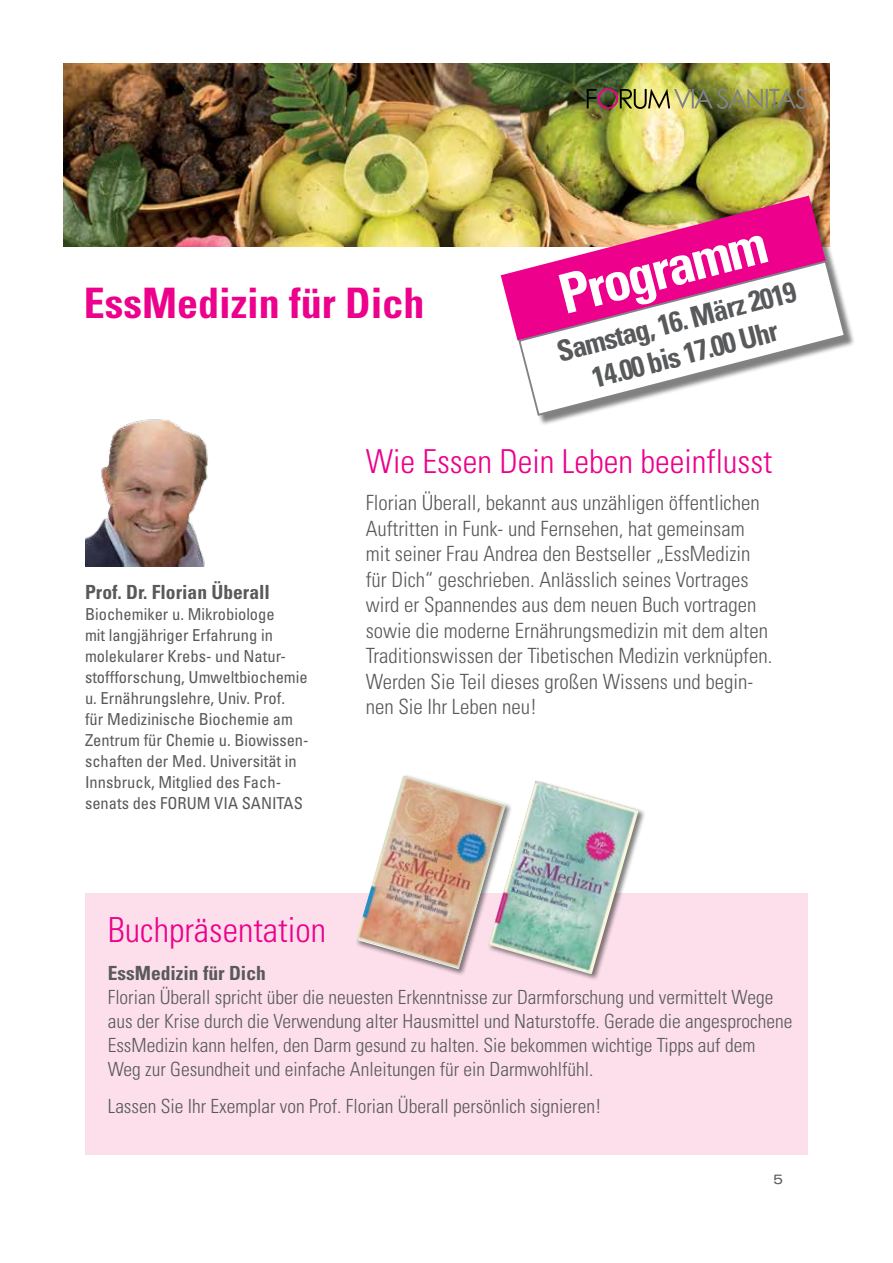
<style>
.page{position:relative;width:893px;height:1263px;background:#fff}
.page>*{position:absolute;margin:0;border:0;box-sizing:border-box;transform-origin:0 0}
.t1{font:700 condensed 54.75px "Univers";color:#fff}
.t2{font:700 condensed 42px "Univers";color:#ec008c}
.t3{font:300 condensed 34.5px "Univers";color:#ec008c}
.t4{font:300 condensed 33px "Univers";color:#ec008c}
.t5{font:700 condensed 28.95px/33.8px "Univers";color:#58595b;text-align:center}
.t6{font:300 condensed 21px/25.5px "Univers";color:#58595b}
.t7{font:300 condensed 19.5px/24px "Univers";color:#58595b}
.t8{font:700 condensed 19.5px "Univers";color:#58595b}
.t9{font:condensed 16.5px/21px "Univers";color:#58595b}
.t10{font:expanded 13.5px "Univers";color:#58595b}
</style>
<div class="page">
<img style="left:64px;top:64px;width:765px;height:183px">
<img style="left:501px;top:196px;width:325px;height:142px">
<div style="left:520px;top:262px;width:336px;height:164px;background:#000;opacity:.5"></div>
<svg style="left:517px;top:259px;width:330px;height:158px"></svg>
<img style="left:85px;top:419px;width:123px;height:148px">
<div style="left:85px;top:893px;width:722px;height:262px;background:#fcdfeb"></div>
<div style="left:487px;top:779px;width:159px;height:202px;background:#000;opacity:.5"></div>
<img style="left:513px;top:780px;width:126px;height:194px">
<div style="left:355px;top:773px;width:158px;height:203px;background:#000;opacity:.5"></div>
<img style="left:356px;top:775px;width:150px;height:193px">
<img style="left:587px;top:88px;width:224px;height:21px">
<h2 class="t2" style="left:84px;top:278px;width:342px">EssMedizin für Dich</h2>
<h1 class="t1" style="left:552px;top:262px;width:214px;rotate:-14deg">Programm</h1>
<h3 class="t5" style="left:553px;top:335px;width:247px;rotate:-14deg">Samstag, 16. März 2019<br>14.00 bis 17.00 Uhr</h3>
<p class="t8" style="left:85px;top:580px;width:186px">Prof. Dr. Florian Überall</p>
<p class="t9" style="left:85px;top:603px;width:225px">Biochemiker u. Mikrobiologe<br>mit langjähriger Erfahrung in molekularer Krebs- und Natur&shy;stoffforschung, Umweltbiochemie u. Ernährungslehre, Univ. Prof.<br>für Medizinische Biochemie am<br>Zentrum für Chemie u. Biowissen&shy;schaften der Med. Universität in<br>Innsbruck, Mitglied des Fach&shy;senats des FORUM VIA SANITAS</p>
<h3 class="t4" style="left:366px;top:441px;width:408px">Wie Essen Dein Leben beeinflusst</h3>
<p class="t6" style="left:366px;top:490px;width:408px">Florian Überall, bekannt aus unzähligen öffentlichen Auftritten in Funk- und Fernsehen, hat gemeinsam mit seiner Frau Andrea den Bestseller „EssMedizin für Dich“ geschrieben. Anlässlich seines Vortrages wird er Spannendes aus dem neuen Buch vortragen sowie die moderne Ernährungsmedizin mit dem alten Traditionswissen der Tibetischen Medizin verknüpfen.<br>Werden Sie Teil dieses großen Wissens und begin&shy;nen Sie Ihr Leben neu!</p>
<h3 class="t3" style="left:108px;top:909px;width:220px">Buchpräsentation</h3>
<p class="t8" style="left:108px;top:961px;width:160px">EssMedizin für Dich</p>
<p class="t7" style="left:108px;top:985px;width:686px">Florian Überall spricht über die neuesten Erkenntnisse zur Darmforschung und vermittelt Wege aus der Krise durch die Verwendung alter Hausmittel und Naturstoffe. Gerade die angesprochene EssMedizin kann helfen, den Darm gesund zu halten. Sie bekommen wichtige Tipps auf dem Weg zur Gesundheit und einfache Anleitungen für ein Darmwohlfühl.</p>
<p class="t7" style="left:108px;top:1094px;width:495px">Lassen Sie Ihr Exemplar von Prof. Florian Überall persönlich signieren!</p>
<p class="t10" style="left:773px;top:1172px;width:11px">5</p>
</div>
